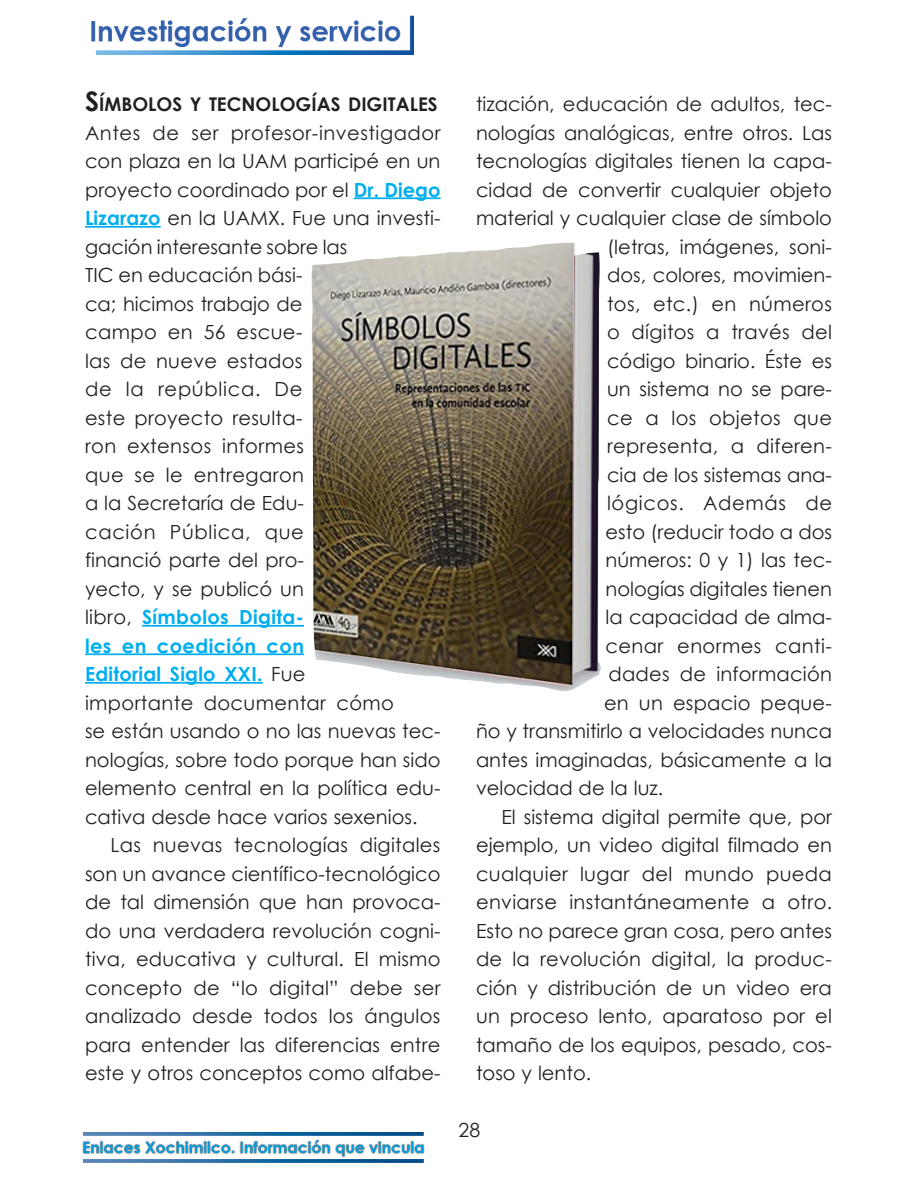
<style>
.page{position:relative;width:918px;height:1188px;background:#fff}
.page>*{position:absolute;margin:0;border:0;box-sizing:border-box;transform-origin:0 0}
.cuerpoArticulos{font:19.5px/28.5px "Century Gothic";color:#231f20;text-align:justify}
.cuerpoArticulos_sin{font:19.5px/28.5px "Century Gothic";color:#231f20}
.cuerpoArticulos-2{font:19.5px "Century Gothic";letter-spacing:.02em;color:#231f20}
.cuerpoArticulos-3{font:19.5px "Century Gothic";letter-spacing:.035em;color:#231f20}
.subtitulo_ok{font:700 18.9px "Century Gothic";color:#231f20}
.s1{font-size:27px}
.s2{font-weight:700;color:#00aeef}
</style>
<div class="page">
<img style="left:91px;top:15px;width:322px;height:39px">
<img style="left:82px;top:1132px;width:343px;height:31px">
<hr style="left:354px;top:197px;width:87px;height:2px;background:#00aeef">
<hr style="left:85px;top:226px;width:76px;height:2px;background:#00aeef">
<hr style="left:142px;top:625px;width:162px;height:2px;background:#00aeef">
<hr style="left:85px;top:653px;width:219px;height:2px;background:#00aeef">
<hr style="left:85px;top:682px;width:178px;height:2px;background:#00aeef">
<img style="left:311px;top:243px;width:290px;height:448px">
<p class="subtitulo_ok" style="left:85px;top:90px;width:354px"><span class="s1">S</span>ÍMBOLOS Y TECNOLOGÍAS DIGITALES</p>
<p class="cuerpoArticulos_sin" style="left:85px;top:118px;width:357px">Antes de ser profesor-investigador con plaza en la UAM participé en un proyecto coordinado por el <span class="s2">Dr. Diego<br>Lizarazo</span> en la UAMX. Fue una investi&shy;gación interesante sobre las<br>TIC en educación bási-<br>ca; hicimos trabajo de<br>campo en 56 escue-<br>las de nueve estados<br>de la república. De<br>este proyecto resulta-<br>ron extensos informes<br>que se le entregaron<br>a la Secretaría de Edu-<br>cación Pública, que<br>financió parte del pro-<br>yecto, y se publicó un<br>libro, <span class="s2">Símbolos Digita-<br>les en coedición con<br>Editorial Siglo XXI.</span> Fue<br>importante documentar cómo<br>se están usando o no las nuevas tec&shy;nologías, sobre todo porque han sido elemento central en la política edu&shy;cativa desde hace varios sexenios.</p>
<p class="cuerpoArticulos" style="left:85px;top:830px;width:357px;text-indent:26px">Las nuevas tecnologías digitales son un avance científico-tecnológico de tal dimensión que han provoca&shy;do una verdadera revolución cogni&shy;tiva, educativa y cultural. El mismo concepto de “lo digital” debe ser analizado desde todos los ángulos para entender las diferencias entre este y otros conceptos como alfabe-</p>
<p class="cuerpoArticulos" style="left:476px;top:89px;width:358px">tización, educación de adultos, tec-</p>
<p class="cuerpoArticulos" style="left:476px;top:118px;width:358px">nologías analógicas, entre otros. Las</p>
<p class="cuerpoArticulos" style="left:476px;top:146px;width:358px">tecnologías digitales tienen la capa-</p>
<p class="cuerpoArticulos" style="left:476px;top:175px;width:357px">cidad de convertir cualquier objeto</p>
<p class="cuerpoArticulos" style="left:476px;top:203px;width:358px">material y cualquier clase de símbolo</p>
<p class="cuerpoArticulos" style="left:607px;top:232px;width:226px">(letras, imágenes, soni-</p>
<p class="cuerpoArticulos" style="left:607px;top:260px;width:226px">dos, colores, movimien-</p>
<p class="cuerpoArticulos" style="left:607px;top:289px;width:226px">tos, etc.) en números</p>
<p class="cuerpoArticulos" style="left:607px;top:317px;width:226px">o dígitos a través del</p>
<p class="cuerpoArticulos" style="left:607px;top:346px;width:226px">código binario. Éste es</p>
<p class="cuerpoArticulos" style="left:607px;top:374px;width:226px">un sistema no se pare-</p>
<p class="cuerpoArticulos-2" style="left:607px;top:404px;width:227px">ce a los objetos que</p>
<p class="cuerpoArticulos" style="left:607px;top:431px;width:226px">representa, a diferen-</p>
<p class="cuerpoArticulos" style="left:607px;top:460px;width:226px">cia de los sistemas ana-</p>
<p class="cuerpoArticulos-3" style="left:607px;top:489px;width:227px">lógicos. Además de</p>
<p class="cuerpoArticulos" style="left:606px;top:517px;width:228px">esto (reducir todo a dos</p>
<p class="cuerpoArticulos" style="left:606px;top:545px;width:228px">números: 0 y 1) las tec-</p>
<p class="cuerpoArticulos" style="left:606px;top:574px;width:228px">nologías digitales tienen</p>
<p class="cuerpoArticulos" style="left:606px;top:602px;width:228px">la capacidad de alma-</p>
<p class="cuerpoArticulos-2" style="left:606px;top:632px;width:228px">cenar enormes canti-</p>
<p class="cuerpoArticulos" style="left:609px;top:659px;width:225px">dades de información</p>
<p class="cuerpoArticulos" style="left:604px;top:688px;width:229px">en un espacio peque-</p>
<p class="cuerpoArticulos" style="left:476px;top:716px;width:358px">ño y transmitirlo a velocidades nunca</p>
<p class="cuerpoArticulos" style="left:476px;top:745px;width:358px">antes imaginadas, básicamente a la</p>
<p class="cuerpoArticulos" style="left:476px;top:773px;width:189px">velocidad de la luz.</p>
<p class="cuerpoArticulos" style="left:476px;top:802px;width:358px;text-indent:26px">El sistema digital permite que, por ejemplo, un video digital filmado en cualquier lugar del mundo pueda enviarse instantáneamente a otro.<br>Esto no parece gran cosa, pero antes de la revolución digital, la produc&shy;ción y distribución de un video era un proceso lento, aparatoso por el tamaño de los equipos, pesado, cos&shy;toso y lento.</p>
<p class="cuerpoArticulos_sin" style="left:459px;top:1115px;width:23px">28</p>
</div>
